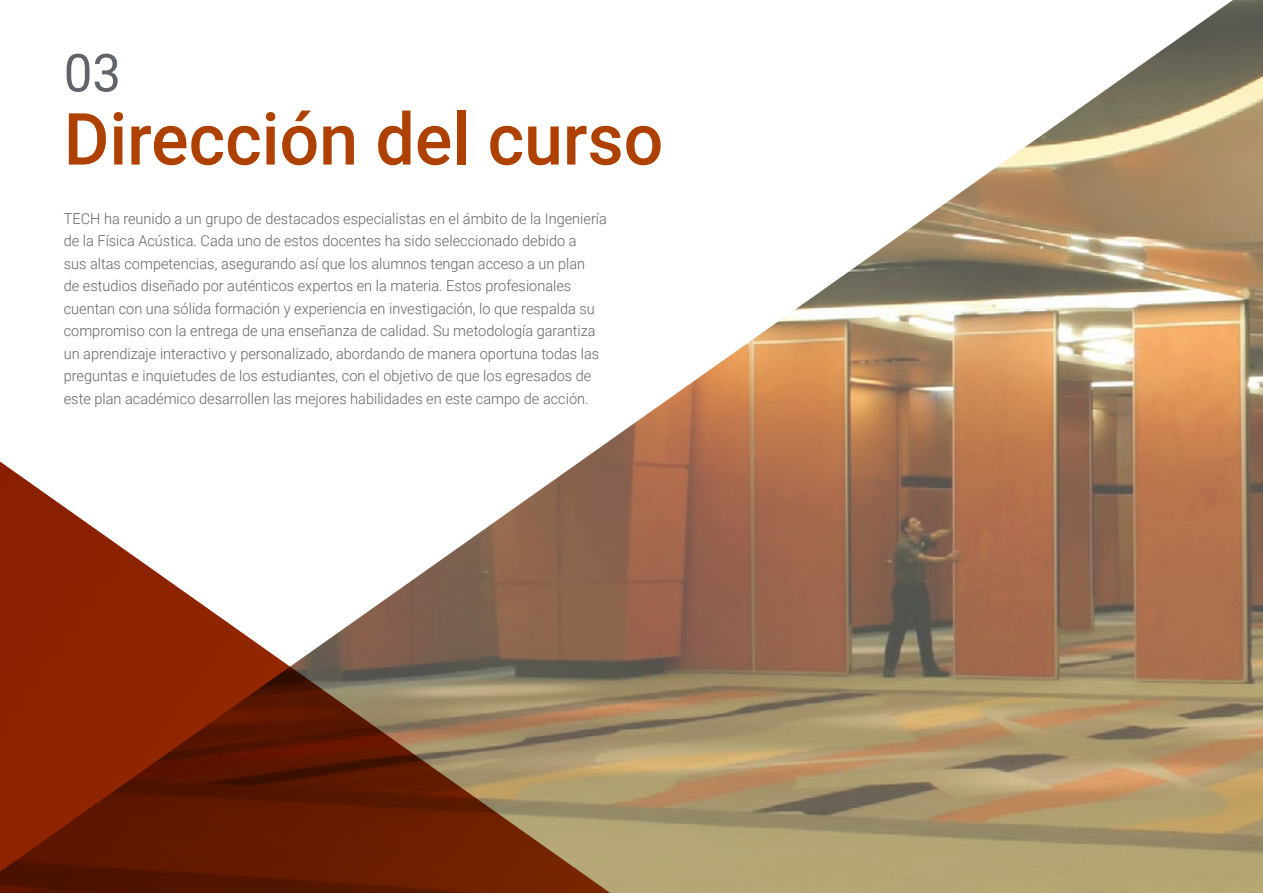
<style>
.page{position:relative;width:1263px;height:893px;background:#fff}
.page>*{position:absolute;margin:0;border:0;box-sizing:border-box;transform-origin:0 0}
.t1{font:500 72px "Roboto";color:#ae4000}
.t2{font:52.5px "Roboto";color:#61646a}
.t3{font:300 15px/22.5px "Roboto";color:#61646a}
</style>
<div class="page">
<img style="left:602px;top:0;width:661px;height:893px">
<svg style="left:0;top:446px;width:640px;height:447px"></svg>
<h2 class="t2" style="left:64px;top:36px;width:59px">03</h2>
<h1 class="t1" style="left:64px;top:89px;width:601px">Dirección del curso</h1>
<p class="t3" style="left:64px;top:207px;width:545px">TECH ha reunido a un grupo de destacados especialistas en el ámbito de la Ingeniería de la Física Acústica. Cada uno de estos docentes ha sido seleccionado debido a<br>sus altas competencias, asegurando así que los alumnos tengan acceso a un plan<br>de estudios diseñado por auténticos expertos en la materia. Estos profesionales cuentan con una sólida formación y experiencia en investigación, lo que respalda su compromiso con la entrega de una enseñanza de calidad. Su metodología garantiza un aprendizaje interactivo y personalizado, abordando de manera oportuna todas las preguntas e inquietudes de los estudiantes, con el objetivo de que los egresados de este plan académico desarrollen las mejores habilidades en este campo de acción.</p>
</div>
